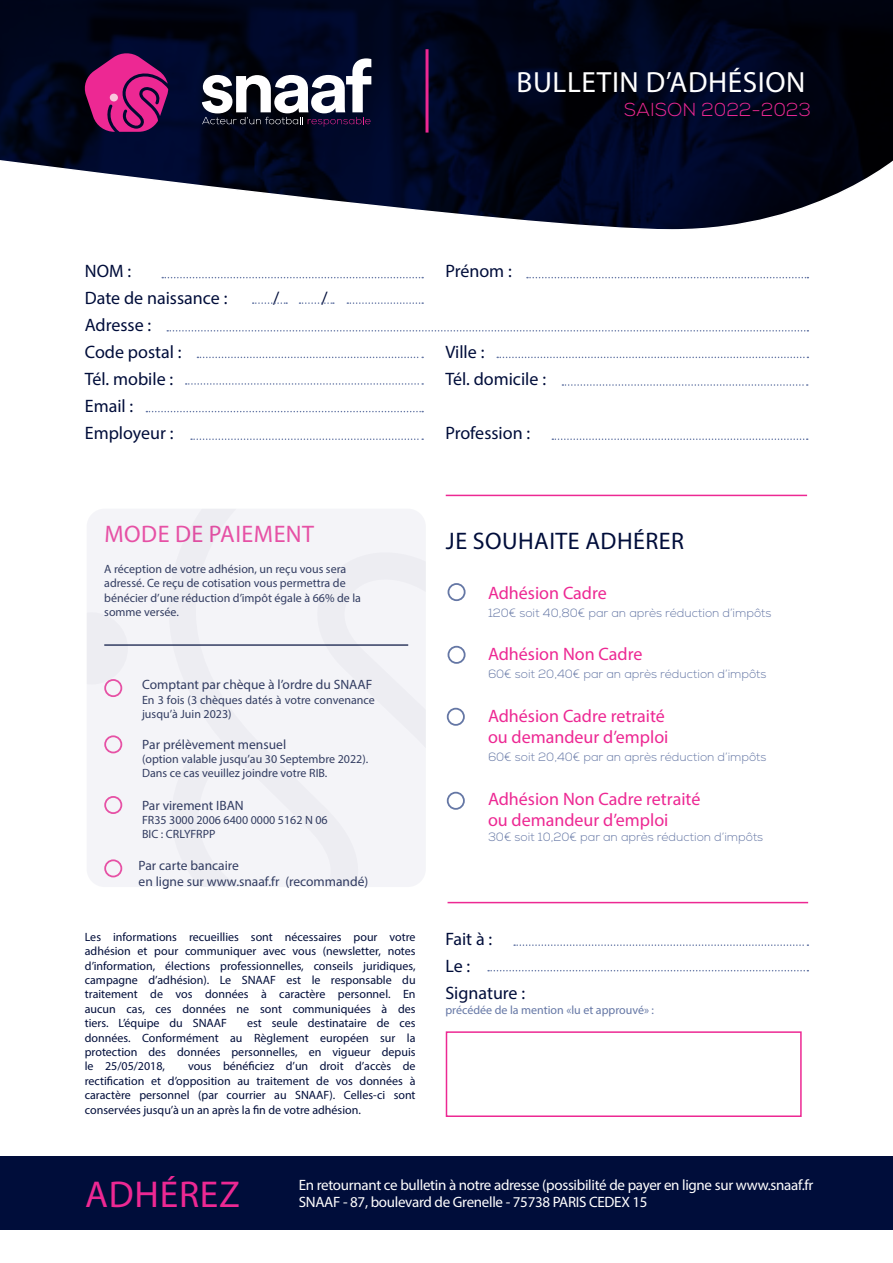
<style>
.page{position:relative;width:893px;height:1263px;background:#fff}
.page>*{position:absolute;margin:0;border:0;box-sizing:border-box;transform-origin:0 0}
.t1{font:37.5px "Myriad Pro";letter-spacing:.02em;color:#ed2893}
.t2{font:29.25px "Myriad Pro";letter-spacing:.02em;color:#fff}
.t3{font:24px "Myriad Pro";letter-spacing:.02em;color:#000d3a}
.t4{font:24px "Myriad Pro";letter-spacing:.02em;color:#ed2893}
.t5{font:300 18.75px "Nexa";color:#ed2893}
.t6{font:18px "Myriad Pro";color:#000d3a}
.t7{font:18px/21.6px "Myriad Pro";color:#ed2893}
.t8{font:15px/16.5px "Myriad Pro";letter-spacing:-.02em;color:#fff}
.t9{font:13.5px "Myriad Pro";color:#000d3a}
.t10{font:12px/14.4px "Myriad Pro";color:#000d3a}
.t11{font:300 12px "Nexa";color:#6577a5}
.t12{font:12px "Myriad Pro";color:#6577a5}
</style>
<div class="page">
<svg style="left:0;top:0;width:893px;height:230px;background:#23273a"></svg>
<div style="left:0;top:1157px;width:893px;height:73px;background:#000d3a"></div>
<svg style="left:202px;top:58px;width:169px;height:69px"></svg>
<svg style="left:83px;top:52px;width:85px;height:80px;background:#971c6c"></svg>
<div style="left:110px;top:94px;width:8px;height:7px;background:#f8c7dc;border-radius:50%"></div>
<div style="left:448px;top:583px;width:18px;height:18px;border:2px solid #6577a5;border-radius:50%"></div>
<div style="left:447px;top:708px;width:18px;height:18px;border:2px solid #6577a5;border-radius:50%"></div>
<div style="left:448px;top:646px;width:18px;height:18px;border:2px solid #6577a5;border-radius:50%"></div>
<div style="left:447px;top:792px;width:18px;height:18px;border:2px solid #6577a5;border-radius:50%"></div>
<svg style="left:162px;top:277px;width:261px;height:1px"></svg>
<svg style="left:527px;top:277px;width:281px;height:1px"></svg>
<svg style="left:562px;top:384px;width:246px;height:2px"></svg>
<svg style="left:552px;top:438px;width:256px;height:2px"></svg>
<svg style="left:167px;top:330px;width:641px;height:2px"></svg>
<svg style="left:497px;top:357px;width:311px;height:1px"></svg>
<svg style="left:197px;top:357px;width:226px;height:1px"></svg>
<svg style="left:186px;top:383px;width:237px;height:2px"></svg>
<svg style="left:146px;top:411px;width:277px;height:1px"></svg>
<svg style="left:191px;top:438px;width:232px;height:2px"></svg>
<svg style="left:253px;top:302px;width:34px;height:2px"></svg>
<svg style="left:299px;top:302px;width:35px;height:2px"></svg>
<svg style="left:347px;top:302px;width:76px;height:2px"></svg>
<div style="left:446px;top:1031px;width:356px;height:86px;border:2px solid #ed2893"></div>
<hr style="left:446px;top:495px;width:361px;height:1px;background:#ed2893">
<hr style="left:426px;top:49px;width:3px;height:84px;background:#ed2893">
<hr style="left:448px;top:902px;width:360px;height:1px;background:#ed2893">
<svg style="left:514px;top:944px;width:294px;height:2px"></svg>
<svg style="left:488px;top:970px;width:320px;height:1px"></svg>
<div style="left:87px;top:509px;width:339px;height:378px;background:#f4f4f8;border-radius:18px"></div>
<svg style="left:104px;top:735px;width:19px;height:143px"></svg>
<svg style="left:146px;top:644px;width:263px;height:2px"></svg>
<svg style="left:104px;top:644px;width:24px;height:41px"></svg>
<p class="t2" style="left:517px;top:64px;width:290px">BULLETIN D’ADHÉSION</p>
<p class="t5" style="left:624px;top:99px;width:188px">SAISON 2022-2023</p>
<p class="t6" style="left:85px;top:260px;width:48px">NOM :</p>
<p class="t6" style="left:85px;top:287px;width:144px">Date de naissance :</p>
<p class="t6" style="left:273px;top:287px;width:8px">/</p>
<p class="t6" style="left:321px;top:287px;width:8px">/</p>
<p class="t6" style="left:85px;top:314px;width:68px">Adresse :</p>
<p class="t6" style="left:85px;top:341px;width:98px">Code postal :</p>
<p class="t6" style="left:85px;top:368px;width:90px">Tél. mobile :</p>
<p class="t6" style="left:85px;top:395px;width:50px">Email :</p>
<p class="t6" style="left:85px;top:422px;width:90px">Employeur :</p>
<p class="t6" style="left:445px;top:260px;width:68px">Prénom :</p>
<p class="t6" style="left:445px;top:341px;width:41px">Ville :</p>
<p class="t6" style="left:445px;top:368px;width:102px">Tél. domicile :</p>
<p class="t6" style="left:445px;top:422px;width:86px">Profession :</p>
<p class="t4" style="left:105px;top:519px;width:211px">MODE DE PAIEMENT</p>
<p class="t10" style="left:104px;top:562px;width:258px">A réception de votre adhésion, un reçu vous sera adressé. Ce reçu de cotisation vous permettra de bénécier d’une réduction d’impôt égale à 66% de la somme versée.</p>
<p class="t9" style="left:142px;top:676px;width:232px">Comptant par chèque à l’ordre du SNAAF</p>
<p class="t10" style="left:142px;top:692px;width:234px">En 3 fois (3 chèques datés à votre convenance jusqu’à Juin 2023)</p>
<p class="t9" style="left:142px;top:736px;width:146px">Par prélèvement mensuel</p>
<p class="t10" style="left:142px;top:752px;width:228px">(option valable jusqu’au 30 Septembre 2022).<br>Dans ce cas veuillez joindre votre RIB.</p>
<p class="t9" style="left:142px;top:797px;width:103px">Par virement IBAN</p>
<p class="t10" style="left:142px;top:813px;width:187px">FR35 3000 2006 6400 0000 5162 N 06<br>BIC : CRLYFRPP</p>
<p class="t9" style="left:139px;top:857px;width:102px">Par carte bancaire</p>
<p class="t9" style="left:139px;top:873px;width:231px">en ligne sur www.snaaf.fr (recommandé)</p>
<p class="t10" style="left:85px;top:929px;width:332px;text-align:justify">Les informations recueillies sont nécessaires pour votre adhésion et pour communiquer avec vous (newsletter, notes d’information, élections professionnelles, conseils juridiques, campagne d’adhésion). Le SNAAF est le responsable du traitement de vos données à caractère personnel. En aucun cas, ces données ne sont communiquées à des tiers. L’équipe du SNAAF</p>
<p class="t10" style="left:85px;top:1016px;width:332px;text-align:justify;text-indent:162px">est seule destinataire de ces données. Conformément au Règlement européen sur la protection des données personnelles, en vigueur depuis le 25/05/2018,</p>
<p class="t10" style="left:85px;top:1059px;width:332px;text-align:justify;text-indent:103px">vous bénéficiez d’un droit d’accès de rectification et d’opposition au traitement de vos données à caractère personnel (par courrier au SNAAF). Celles-ci sont conservées jusqu’à un an après la fin de votre adhésion.</p>
<p class="t3" style="left:446px;top:526px;width:240px">JE SOUHAITE ADHÉRER</p>
<p class="t7" style="left:488px;top:582px;width:120px">Adhésion Cadre</p>
<p class="t11" style="left:488px;top:606px;width:285px">120€ soit 40,80€ par an après réduction d’impôts</p>
<p class="t7" style="left:488px;top:643px;width:156px">Adhésion Non Cadre</p>
<p class="t11" style="left:488px;top:667px;width:280px">60€ soit 20,40€ par an après réduction d’impôts</p>
<p class="t7" style="left:488px;top:704px;width:182px">Adhésion Cadre retraité ou demandeur d’emploi</p>
<p class="t11" style="left:488px;top:750px;width:280px">60€ soit 20,40€ par an après réduction d’impôts</p>
<p class="t7" style="left:488px;top:787px;width:214px">Adhésion Non Cadre retraité ou demandeur d’emploi</p>
<p class="t11" style="left:488px;top:829px;width:277px">30€ soit 10,20€ par an après réduction d’impôts</p>
<p class="t6" style="left:445px;top:928px;width:48px">Fait à :</p>
<p class="t6" style="left:445px;top:955px;width:26px">Le :</p>
<p class="t6" style="left:445px;top:982px;width:81px">Signature :</p>
<p class="t12" style="left:445px;top:1003px;width:210px">précédée de la mention «lu et approuvé» :</p>
<p class="t1" style="left:85px;top:1171px;width:156px">ADHÉREZ</p>
<p class="t8" style="left:299px;top:1177px;width:516px">En retournant ce bulletin à notre adresse (possibilité de payer en ligne sur www.snaaf.fr<br>SNAAF - 87, boulevard de Grenelle - 75738 PARIS CEDEX 15</p>
</div>
